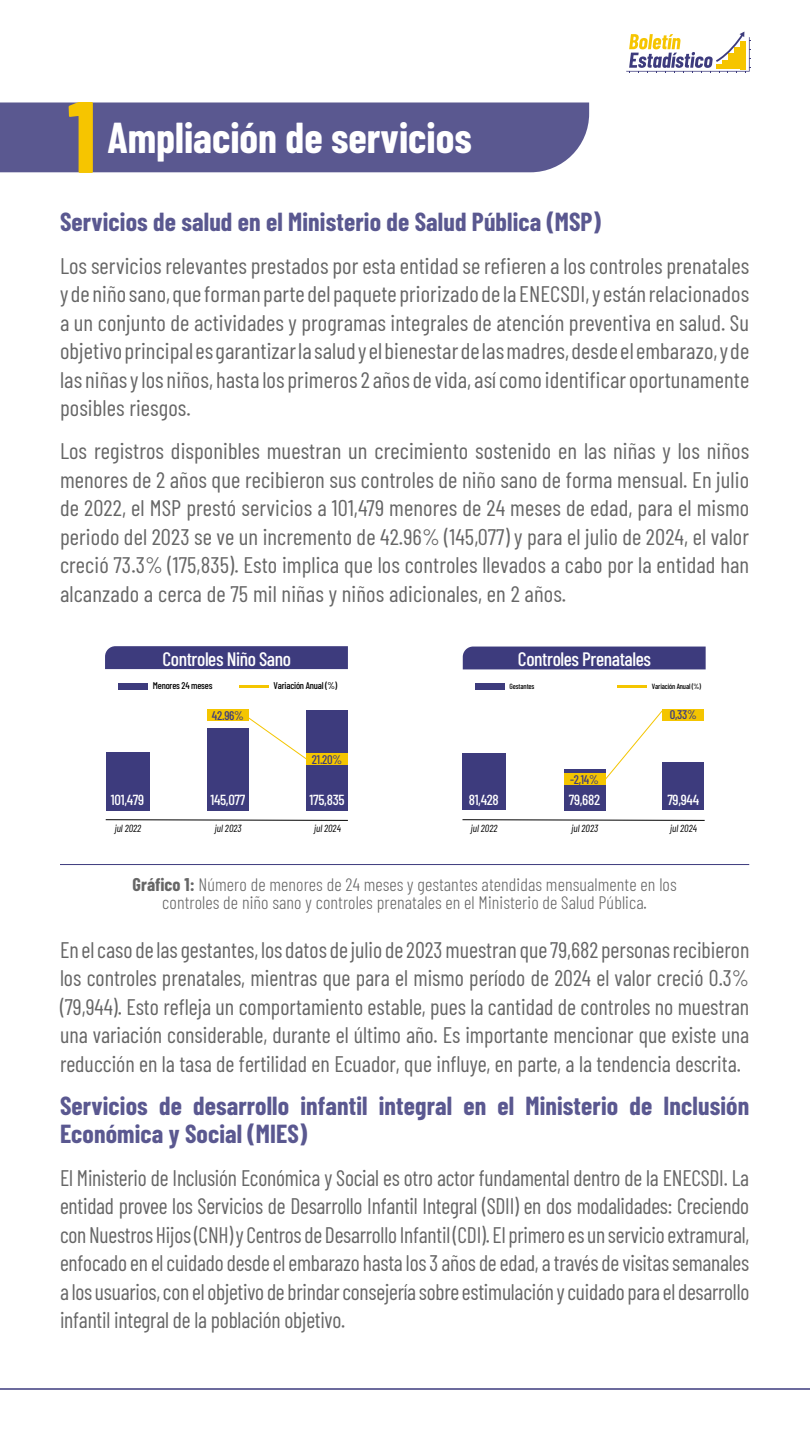
<style>
.page{position:relative;width:810px;height:1440px;background:#fff}
.page>*{position:absolute;margin:0;border:0;box-sizing:border-box;transform-origin:0 0}
.t1{font:700 42.22px "Barlow Condensed";color:#fff}
.t2{font:700 25.5px/28.5px "Barlow Condensed";letter-spacing:.005em;color:#5a5890}
.t3{font:22.5px/28.5px "Barlow Condensed";color:#666;text-align:justify}
.t4{font:22.5px/28.5px "Barlow Condensed";color:#666;text-align:justify;scale:.96 1}
.t5{font:500 19.42px "Barlow Condensed";letter-spacing:-.02em;color:#fff}
.t6{font:300 18px/18px "Barlow Condensed";letter-spacing:.005em;color:#666;text-align:center}
.t7{font:500 14.55px "Barlow Condensed";letter-spacing:-.02em;color:#fff}
.t8{font:500 12.52px "Barlow Condensed";letter-spacing:-.02em;color:#3d3b7d}
.t9{font:italic 10.35px "Barlow Condensed";color:#000}
.t10{font:500 9.75px "Barlow Condensed";letter-spacing:-.02em;color:#000}
.t11{font:500 7.5px "Barlow Condensed";letter-spacing:-.02em;color:#000}
.s1{font-weight:700}
</style>
<div class="page">
<hr style="left:0;top:1388px;width:810px;height:2px;background:#3d3b7d">
<svg style="left:626px;top:32px;width:125px;height:41px"></svg>
<svg style="left:0;top:102px;width:589px;height:71px;background:#63608f"></svg>
<div style="left:106px;top:752px;width:43px;height:58px;background:#3d3b7d"></div>
<div style="left:207px;top:728px;width:42px;height:82px;background:#3d3b7d"></div>
<div style="left:306px;top:710px;width:42px;height:100px;background:#3d3b7d"></div>
<svg style="left:105px;top:819px;width:243px;height:2px"></svg>
<div style="left:207px;top:709px;width:42px;height:12px;background:#f4c500"></div>
<div style="left:306px;top:753px;width:42px;height:12px;background:#f4c500"></div>
<svg style="left:249px;top:717px;width:57px;height:43px"></svg>
<div style="left:119px;top:683px;width:29px;height:7px;background:#3d3b7d"></div>
<hr style="left:239px;top:685px;width:29px;height:3px;background:#f4c500">
<div style="left:462px;top:753px;width:44px;height:57px;background:#3d3b7d"></div>
<div style="left:564px;top:769px;width:41px;height:41px;background:#3d3b7d"></div>
<div style="left:662px;top:762px;width:42px;height:48px;background:#3d3b7d"></div>
<svg style="left:462px;top:819px;width:243px;height:2px"></svg>
<div style="left:564px;top:773px;width:41px;height:12px;background:#f4c500"></div>
<div style="left:662px;top:709px;width:42px;height:12px;background:#f4c500"></div>
<svg style="left:605px;top:710px;width:57px;height:73px"></svg>
<div style="left:475px;top:683px;width:29px;height:7px;background:#3d3b7d"></div>
<hr style="left:618px;top:685px;width:29px;height:3px;background:#f4c500">
<div style="left:105px;top:646px;width:243px;height:23px;background:#3d3b7d"></div>
<div style="left:463px;top:647px;width:243px;height:22px;background:#3d3b7d"></div>
<hr style="left:60px;top:864px;width:689px;height:1px;background:#3d3b7d">
<h1 class="t1" style="left:107px;top:108px;width:366px">Ampliación de servicios</h1>
<p class="t2" style="left:60px;top:206px;width:542px">Servicios de salud en el Ministerio de Salud Pública (MSP)</p>
<p class="t3" style="left:60px;top:250px;width:691px">Los servicios relevantes prestados por esta entidad se refieren a los controles prenatales y de niño sano, que forman parte del paquete priorizado de la ENECSDI, y están relacionados a un conjunto de actividades y programas integrales de atención preventiva en salud. Su objetivo principal es garantizar la salud y el bienestar de las madres, desde el embarazo, y de las niñas y los niños, hasta los primeros 2 años de vida, así como identificar oportunamente posibles riesgos.</p>
<p class="t3" style="left:60px;top:435px;width:691px">Los registros disponibles muestran un crecimiento sostenido en las niñas y los niños menores de 2 años que recibieron sus controles de niño sano de forma mensual. En julio de 2022, el MSP prestó servicios a 101,479 menores de 24 meses de edad, para el mismo periodo del 2023 se ve un incremento de 42.96% (145,077) y para el julio de 2024, el valor creció 73.3% (175,835). Esto implica que los controles llevados a cabo por la entidad han alcanzado a cerca de 75 mil niñas y niños adicionales, en 2 años.</p>
<p class="t5" style="left:162px;top:645px;width:130px">Controles Niño Sano</p>
<p class="t5" style="left:518px;top:645px;width:135px">Controles Prenatales</p>
<p class="t10" style="left:153px;top:678px;width:61px">Menores 24 meses</p>
<p class="t10" style="left:274px;top:678px;width:65px">Variación Anual (%)</p>
<p class="t11" style="left:510px;top:681px;width:26px">Gestantes</p>
<p class="t11" style="left:652px;top:681px;width:51px">Variación Anual (%)</p>
<p class="t8" style="left:212px;top:706px;width:34px">42.96%</p>
<p class="t8" style="left:670px;top:706px;width:29px">0,33%</p>
<p class="t8" style="left:312px;top:750px;width:32px">21.20%</p>
<p class="t8" style="left:570px;top:770px;width:30px">-2,14%</p>
<p class="t7" style="left:111px;top:790px;width:35px">101,479</p>
<p class="t7" style="left:210px;top:790px;width:37px">145,077</p>
<p class="t7" style="left:310px;top:790px;width:37px">175,835</p>
<p class="t9" style="left:115px;top:820px;width:28px">jul 2022</p>
<p class="t9" style="left:215px;top:820px;width:28px">jul 2023</p>
<p class="t9" style="left:314px;top:820px;width:28px">jul 2024</p>
<p class="t7" style="left:469px;top:790px;width:32px">81,428</p>
<p class="t7" style="left:569px;top:790px;width:33px">79,682</p>
<p class="t7" style="left:667px;top:790px;width:33px">79,944</p>
<p class="t9" style="left:471px;top:820px;width:28px">jul 2022</p>
<p class="t9" style="left:571px;top:820px;width:28px">jul 2023</p>
<p class="t9" style="left:670px;top:820px;width:28px">jul 2024</p>
<p class="t6" style="left:133px;top:874px;width:546px"><span class="s1">Gráfico 1:</span> Número de menores de 24 meses y gestantes atendidas mensualmente en los controles de niño sano y controles prenatales en el Ministerio de Salud Pública.</p>
<p class="t3" style="left:60px;top:934px;width:691px">En el caso de las gestantes, los datos de julio de 2023 muestran que 79,682 personas recibieron los controles prenatales, mientras que para el mismo período de 2024 el valor creció 0.3% (79,944). Esto refleja un comportamiento estable, pues la cantidad de controles no muestran una variación considerable, durante el último año. Es importante mencionar que existe una reducción en la tasa de fertilidad en Ecuador, que influye, en parte, a la tendencia descrita.</p>
<p class="t2" style="left:60px;top:1090px;width:691px">Servicios de desarrollo infantil integral en el Ministerio de Inclusión<br>Económica y Social (MIES)</p>
<p class="t4" style="left:60px;top:1162px;width:720px">El Ministerio de Inclusión Económica y Social es otro actor fundamental dentro de la ENECSDI. La entidad provee los Servicios de Desarrollo Infantil Integral (SDII) en dos modalidades: Creciendo con Nuestros Hijos (CNH) y Centros de Desarrollo Infantil (CDI). El primero es un servicio extramural, enfocado en el cuidado desde el embarazo hasta los 3 años de edad, a través de visitas semanales a los usuarios, con el objetivo de brindar consejería sobre estimulación y cuidado para el desarrollo infantil integral de la población objetivo.</p>
</div>
